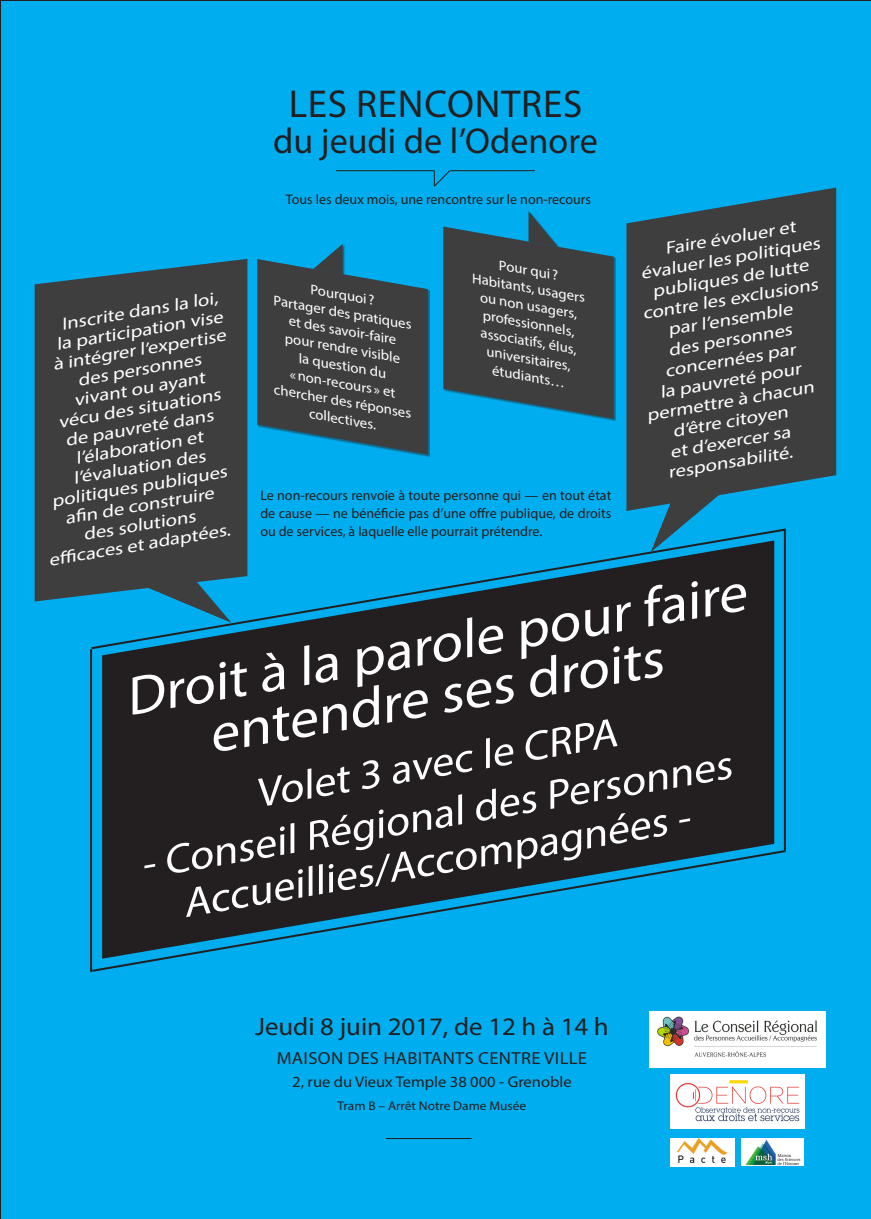
<style>
.page{position:relative;width:871px;height:1219px;background:#fff}
.page>*{position:absolute;margin:0;border:0;box-sizing:border-box;transform-origin:0 0}
.t1{font:italic 54.7px/50.9px "Myriad Pro";color:#fff;text-align:center;scale:1.06 1}
.t2{font:italic 41.5px/45px "Myriad Pro";color:#fff;text-align:center;scale:1.06 1}
.t3{font:39px "Myriad Pro";letter-spacing:.02em;color:#231f20}
.t4{font:36px "Myriad Pro";color:#231f20}
.texte{font:25.2px "Myriad Pro";color:#231f20;scale:1.06 1}
.texte-2{font:17.5px "Myriad Pro";letter-spacing:.02em;color:#231f20;scale:1.06 1}
.texte-3{font:italic 17.4px "Myriad Pro";color:#fff;scale:1.2 1}
.texte-4{font:15.5px "Myriad Pro";color:#231f20;scale:1.06 1}
.texte-5{font:italic 14.1px "Myriad Pro";color:#fff;scale:1.06 1}
.t5{font:14px/18px "Myriad Pro";color:#231f20;text-align:justify}
.texte-6{font:12.6px "Myriad Pro";color:#231f20;scale:1.06 1}
</style>
<div class="page">
<div style="left:0;top:0;width:870px;height:1219px;background:#00aeef"></div>
<hr style="left:336px;top:170px;width:98px;height:1px;background:#231f20">
<svg style="left:433px;top:170px;width:17px;height:17px"></svg>
<hr style="left:449px;top:171px;width:85px;height:1px;background:#231f20">
<div style="left:443px;top:211px;width:173px;height:210px;background:#231f20;opacity:.5"></div>
<svg style="left:443px;top:211px;width:170px;height:208px;background:#315463"></svg>
<div style="left:257px;top:244px;width:173px;height:213px;background:#231f20;opacity:.5"></div>
<svg style="left:257px;top:239px;width:170px;height:215px;background:#305564"></svg>
<hr style="left:386px;top:1138px;width:85px;height:1px;background:#231f20">
<svg style="left:35px;top:248px;width:212px;height:364px;background:#38484e"></svg>
<svg style="left:626px;top:188px;width:210px;height:323px;background:#374951"></svg>
<svg style="left:604px;top:494px;width:116px;height:33px;background:#1b7ca1"></svg>
<svg style="left:89px;top:527px;width:697px;height:123px;background:#108dbd"></svg>
<div style="left:90px;top:849px;width:697px;height:124px;background:#00aeef"></div>
<hr style="left:90px;top:649px;width:2px;height:323px;background:#231f20">
<hr style="left:783px;top:529px;width:2px;height:321px;background:#231f20">
<svg style="left:102px;top:540px;width:672px;height:419px;background:#1b4252"></svg>
<div style="left:670px;top:1138px;width:64px;height:28px;background:#fff"></div>
<img style="left:677px;top:1138px;width:49px;height:24px">
<img style="left:741px;top:1138px;width:62px;height:28px">
<img style="left:649px;top:1012px;width:176px;height:55px">
<img style="left:670px;top:1075px;width:133px;height:54px">
<p class="t3" style="left:288px;top:80px;width:295px">LES RENCONTRES</p>
<p class="t4" style="left:273px;top:119px;width:326px">du jeudi de l’Odenore</p>
<p class="texte-3" style="left:60px;top:314px;width:133px;rotate:-10deg">Inscrite dans la loi,</p>
<p class="texte-3" style="left:54px;top:334px;width:142px;rotate:-10deg">la participation vise</p>
<p class="texte-3" style="left:51px;top:354px;width:147px;rotate:-10deg">à intégrer l’expertise</p>
<p class="texte-3" style="left:76px;top:369px;width:106px;rotate:-10deg">des personnes</p>
<p class="texte-3" style="left:72px;top:390px;width:112px;rotate:-10deg">vivant ou ayant</p>
<p class="texte-3" style="left:57px;top:412px;width:138px;rotate:-10deg">vécu des situations</p>
<p class="texte-3" style="left:64px;top:430px;width:126px;rotate:-10deg">de pauvreté dans</p>
<p class="texte-3" style="left:74px;top:448px;width:109px;rotate:-10deg">l’élaboration et</p>
<p class="texte-3" style="left:72px;top:468px;width:113px;rotate:-10deg">l’évaluation des</p>
<p class="texte-3" style="left:50px;top:491px;width:149px;rotate:-10deg">politiques publiques</p>
<p class="texte-3" style="left:63px;top:508px;width:127px;rotate:-10deg">afi n de construire</p>
<p class="texte-3" style="left:82px;top:524px;width:96px;rotate:-10deg">des solutions</p>
<p class="texte-3" style="left:47px;top:550px;width:155px;rotate:-10deg">effi caces et adaptées.</p>
<p class="t5" style="left:286px;top:190px;width:306px">Tous les deux mois, une rencontre sur le non-recours</p>
<p class="texte-5" style="left:313px;top:281px;width:63px;rotate:10deg">Pourquoi ?</p>
<p class="texte-5" style="left:276px;top:292px;width:134px;rotate:10deg">Partager des pratiques</p>
<p class="texte-5" style="left:291px;top:312px;width:104px;rotate:10deg">et des savoir-faire</p>
<p class="texte-5" style="left:287px;top:329px;width:112px;rotate:10deg">pour rendre visible</p>
<p class="texte-5" style="left:301px;top:349px;width:85px;rotate:10deg">la question du</p>
<p class="texte-5" style="left:292px;top:366px;width:103px;rotate:10deg">«non-recours» et</p>
<p class="texte-5" style="left:276px;top:381px;width:133px;rotate:10deg">chercher des réponses</p>
<p class="texte-5" style="left:311px;top:405px;width:66px;rotate:10deg">collectives.</p>
<p class="texte-5" style="left:501px;top:256px;width:58px;rotate:10deg">Pour qui?</p>
<p class="texte-5" style="left:474px;top:269px;width:109px;rotate:10deg">Habitants, usagers</p>
<p class="texte-5" style="left:482px;top:288px;width:94px;rotate:10deg">ou non usagers,</p>
<p class="texte-5" style="left:485px;top:307px;width:89px;rotate:10deg">professionnels,</p>
<p class="texte-5" style="left:482px;top:324px;width:93px;rotate:10deg">associatifs, élus,</p>
<p class="texte-5" style="left:488px;top:343px;width:82px;rotate:10deg">universitaires,</p>
<p class="texte-5" style="left:494px;top:362px;width:71px;rotate:10deg">étudiants…</p>
<p class="t5" style="left:260px;top:486px;width:352px">Le non-recours renvoie à toute personne qui — en tout état de cause — ne bénéficie pas d’une offre publique, de droits ou de services, à laquelle elle pourrait prétendre.</p>
<p class="texte-3" style="left:663px;top:238px;width:112px;rotate:-10deg">Faire évoluer et</p>
<p class="texte-3" style="left:638px;top:263px;width:153px;rotate:-10deg">évaluer les politiques</p>
<p class="texte-3" style="left:650px;top:281px;width:133px;rotate:-10deg">publiques de lutte</p>
<p class="texte-3" style="left:640px;top:304px;width:150px;rotate:-10deg">contre les exclusions</p>
<p class="texte-3" style="left:666px;top:319px;width:106px;rotate:-10deg">par l’ensemble</p>
<p class="texte-3" style="left:666px;top:340px;width:106px;rotate:-10deg">des personnes</p>
<p class="texte-3" style="left:663px;top:361px;width:112px;rotate:-10deg">concernées par</p>
<p class="texte-3" style="left:658px;top:382px;width:120px;rotate:-10deg">la pauvreté pour</p>
<p class="texte-3" style="left:644px;top:405px;width:143px;rotate:-10deg">permettre à chacun</p>
<p class="texte-3" style="left:670px;top:421px;width:99px;rotate:-10deg">d’être citoyen</p>
<p class="texte-3" style="left:668px;top:442px;width:103px;rotate:-10deg">et d’exercer sa</p>
<p class="texte-3" style="left:666px;top:462px;width:106px;rotate:-10deg">responsabilité.</p>
<p class="t1" style="left:121px;top:673px;width:594px;rotate:-10deg">Droit à la parole pour faire entendre ses droits</p>
<p class="t2" style="left:251px;top:772px;width:347px;rotate:-10deg">Volet 3 avec le CRPA</p>
<p class="t2" style="left:137px;top:843px;width:566px;rotate:-10deg">- Conseil Régional des Personnes<br>Accueillies/Accompagnées -</p>
<p class="texte" style="left:255px;top:1010px;width:335px">Jeudi 8 juin 2017, de 12 h à 14 h</p>
<p class="texte-2" style="left:277px;top:1047px;width:294px">MAISON DES HABITANTS CENTRE VILLE</p>
<p class="texte-4" style="left:292px;top:1072px;width:265px">2, rue du Vieux Temple 38 000 - Grenoble</p>
<p class="texte-6" style="left:337px;top:1098px;width:179px">Tram B – Arrêt Notre Dame Musée</p>
</div>
